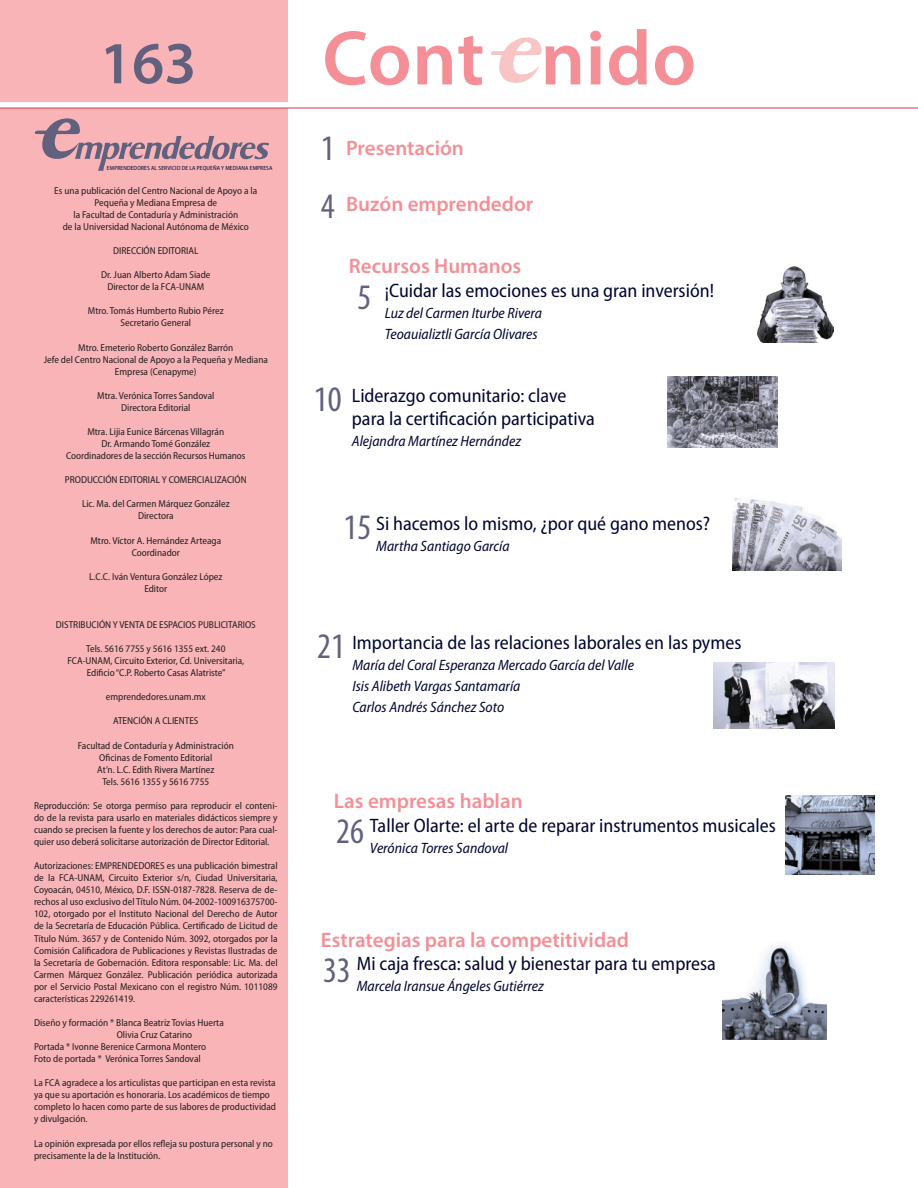
<style>
.page{position:relative;width:918px;height:1188px;background:#fff}
.page>*{position:absolute;margin:0;border:0;box-sizing:border-box;transform-origin:0 0}
.t1{font:600 78px "Myriad Pro";letter-spacing:.005em;color:#f48f97}
.t2{font:600 60px "Myriad Pro";color:#61617e}
.t3{font:condensed 36px/57.9px "Myriad Pro";color:#61617e}
.t4{font:600 21px "Myriad Pro";color:#f48f97}
.t5{font:semi-condensed 19.5px/23.4px "Myriad Pro";color:#000732}
.t6{font:italic semi-condensed 15px/21px "Myriad Pro";color:#000732}
.t7{font:semi-condensed 10.05px/12px "Myriad Pro";color:#231f20;text-align:center}
.t8{font:semi-condensed 6px "Myriad Pro";letter-spacing:.02em;color:#000732}
</style>
<div class="page">
<img style="left:785px;top:795px;width:89px;height:79px">
<div style="left:0;top:0;width:287px;height:1188px;background:#f8b4b7"></div>
<svg style="left:35px;top:118px;width:234px;height:53px"></svg>
<svg style="left:491px;top:37px;width:50px;height:46px"></svg>
<div style="left:0;top:102px;width:289px;height:6px;background:#fff"></div>
<hr style="left:0;top:108px;width:918px;height:1px;background:#d33b44">
<img style="left:758px;top:267px;width:75px;height:76px">
<img style="left:668px;top:377px;width:110px;height:71px">
<img style="left:722px;top:945px;width:105px;height:94px">
<img style="left:714px;top:662px;width:120px;height:67px">
<img style="left:733px;top:497px;width:108px;height:74px">
<h2 class="t2" style="left:100px;top:25px;width:98px">163</h2>
<p class="t8" style="left:107px;top:164px;width:167px">EMPRENDEDORES AL SERVICIO DE LA PEQUEÑA Y MEDIANA EMPRESA</p>
<p class="t7" style="left:54px;top:185px;width:205px">Es una publicación del Centro Nacional de Apoyo a la Pequeña y Mediana Empresa de<br>la Facultad de Contaduría y Administración<br>de la Universidad Nacional Autónoma de México</p>
<p class="t7" style="left:113px;top:245px;width:87px">DIRECCIÓN EDITORIAL</p>
<p class="t7" style="left:101px;top:269px;width:111px">Dr. Juan Alberto Adam Siade<br>Director de la FCA-UNAM</p>
<p class="t7" style="left:88px;top:305px;width:137px">Mtro. Tomás Humberto Rubio Pérez<br>Secretario General</p>
<p class="t7" style="left:44px;top:341px;width:226px">Mtro. Emeterio Roberto González Barrón<br>Jefe del Centro Nacional de Apoyo a la Pequeña y Mediana<br>Empresa (Cenapyme)</p>
<p class="t7" style="left:97px;top:390px;width:119px">Mtra. Verónica Torres Sandoval<br>Directora Editorial</p>
<p class="t7" style="left:66px;top:426px;width:181px">Mtra. Lijia Eunice Bárcenas Villagrán<br>Dr. Armando Tomé González<br>Coordinadores de la sección Recursos Humanos</p>
<p class="t7" style="left:65px;top:474px;width:183px">PRODUCCIÓN EDITORIAL Y COMERCIALIZACIÓN</p>
<p class="t7" style="left:82px;top:498px;width:149px">Lic. Ma. del Carmen Márquez González<br>Directora</p>
<p class="t7" style="left:90px;top:534px;width:132px">Mtro. Víctor A. Hernández Arteaga<br>Coordinador</p>
<p class="t7" style="left:89px;top:571px;width:135px">L.C.C. Iván Ventura González López<br>Editor</p>
<p class="t7" style="left:56px;top:619px;width:201px">DISTRIBUCIÓN Y VENTA DE ESPACIOS PUBLICITARIOS</p>
<p class="t7" style="left:67px;top:643px;width:178px">Tels. 5616 7755 y 5616 1355 ext. 240<br>FCA-UNAM, Circuito Exterior, Cd. Universitaria,<br>Edificio “C.P. Roberto Casas Alatriste”</p>
<p class="t7" style="left:106px;top:691px;width:101px">emprendedores.unam.mx</p>
<p class="t7" style="left:113px;top:715px;width:87px">ATENCIÓN A CLIENTES</p>
<p class="t7" style="left:78px;top:739px;width:157px">Facultad de Contaduría y Administración<br>Oficinas de Fomento Editorial<br>At’n. L.C. Edith Rivera Martínez<br>Tels. 5616 1355 y 5616 7755</p>
<p class="t7" style="left:34px;top:800px;width:245px;text-align:justify">Reproducción: Se otorga permiso para reproducir el conteni&shy;do de la revista para usarlo en materiales didácticos siempre y cuando se precisen la fuente y los derechos de autor: Para cual&shy;quier uso deberá solicitarse autorización de Director Editorial.</p>
<p class="t7" style="left:34px;top:860px;width:245px;text-align:justify">Autorizaciones: EMPRENDEDORES es una publicación bimestral de la FCA-UNAM, Circuito Exterior s/n, Ciudad Universitaria, Coyoacán, 04510, México, D.F. ISSN-0187-7828. Reserva de de&shy;rechos al uso exclusivo del Título Núm. 04-2002-100916375700- 102, otorgado por el Instituto Nacional del Derecho de Autor de la Secretaría de Educación Pública. Certificado de Licitud de Título Núm. 3657 y de Contenido Núm. 3092, otorgados por la Comisión Calificadora de Publicaciones y Revistas Ilustradas de la Secretaría de Gobernación. Editora responsable: Lic. Ma. del Carmen Márquez González. Publicación periódica autorizada por el Servicio Postal Mexicano con el registro Núm. 1011089 características 229261419.</p>
<p class="t7" style="left:34px;top:1017px;width:191px">Diseño y formación * Blanca Beatriz Tovias Huerta</p>
<p class="t7" style="left:117px;top:1029px;width:77px">Olivia Cruz Catarino</p>
<p class="t7" style="left:34px;top:1041px;width:174px">Portada * Ivonne Berenice Carmona Montero</p>
<p class="t7" style="left:34px;top:1053px;width:168px">Foto de portada * Verónica Torres Sandoval</p>
<p class="t7" style="left:34px;top:1077px;width:244px;text-align:left">La FCA agradece a los articulistas que participan en esta revista ya que su aportación es honoraria. Los académicos de tiempo completo lo hacen como parte de sus labores de productividad y divulgación.</p>
<p class="t7" style="left:34px;top:1137px;width:240px;text-align:left">La opinión expresada por ellos refleja su postura personal y no precisamente la de la Institución.</p>
<h1 class="t1" style="left:322px;top:9px;width:375px">Cont nido</h1>
<h3 class="t3" style="left:321px;top:118px;width:15px">1<br>4</h3>
<h3 class="t4" style="left:346px;top:134px;width:119px">Presentación</h3>
<h3 class="t4" style="left:346px;top:190px;width:189px">Buzón emprendedor</h3>
<h3 class="t4" style="left:349px;top:253px;width:174px">Recursos Humanos</h3>
<h3 class="t5" style="left:385px;top:279px;width:331px">¡Cuidar las emociones es una gran inversión!</h3>
<h3 class="t6" style="left:385px;top:302px;width:159px">Luz del Carmen Iturbe Rivera<br>Teoauializtli García Olivares</h3>
<h3 class="t3" style="left:358px;top:268px;width:15px">5</h3>
<h3 class="t3" style="left:314px;top:370px;width:29px">10</h3>
<h3 class="t5" style="left:352px;top:384px;width:245px">Liderazgo comunitario: clave para la certificación participativa</h3>
<h3 class="t6" style="left:352px;top:431px;width:171px">Alejandra Martínez Hernández</h3>
<h3 class="t3" style="left:344px;top:498px;width:29px">15</h3>
<h3 class="t5" style="left:376px;top:512px;width:336px">Si hacemos lo mismo, ¿por qué gano menos?</h3>
<h3 class="t6" style="left:376px;top:536px;width:135px">Martha Santiago García</h3>
<h3 class="t3" style="left:317px;top:617px;width:29px">21</h3>
<h3 class="t5" style="left:352px;top:631px;width:391px">Importancia de las relaciones laborales en las pymes</h3>
<h3 class="t6" style="left:352px;top:655px;width:283px">María del Coral Esperanza Mercado García del Valle<br>Isis Alibeth Vargas Santamaría<br>Carlos Andrés Sánchez Soto</h3>
<h3 class="t4" style="left:334px;top:788px;width:190px">Las empresas hablan</h3>
<h3 class="t5" style="left:370px;top:814px;width:407px">Taller Olarte: el arte de reparar instrumentos musicales</h3>
<h3 class="t6" style="left:370px;top:837px;width:140px">Verónica Torres Sandoval</h3>
<h3 class="t3" style="left:336px;top:801px;width:29px">26</h3>
<h3 class="t4" style="left:321px;top:926px;width:310px">Estrategias para la competitividad</h3>
<h3 class="t5" style="left:357px;top:952px;width:361px">Mi caja fresca: salud y bienestar para tu empresa</h3>
<h3 class="t6" style="left:357px;top:976px;width:188px">Marcela Iransue Ángeles Gutiérrez</h3>
<h3 class="t3" style="left:323px;top:940px;width:29px">33</h3>
</div>
